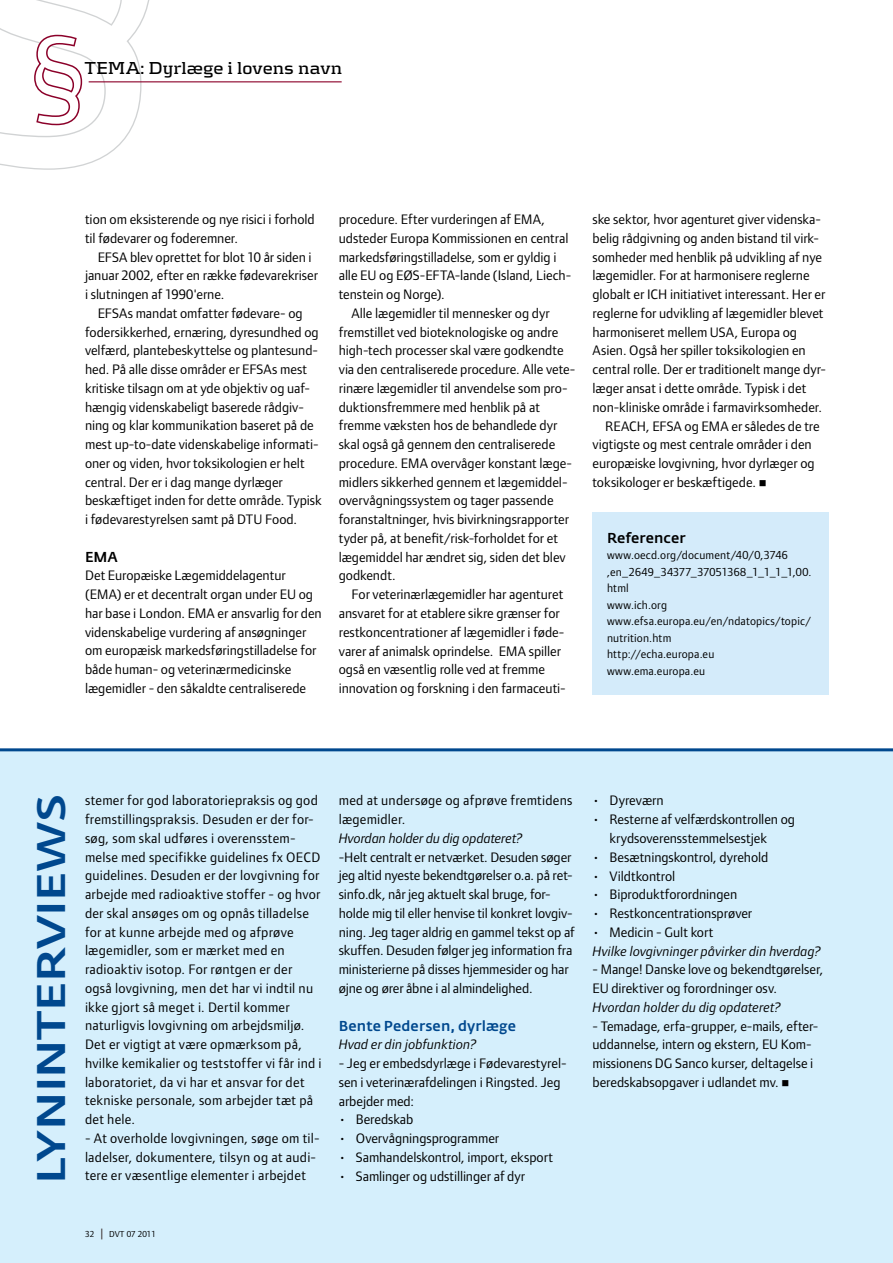
<style>
.page{position:relative;width:893px;height:1263px;background:#fff}
.page>*{position:absolute;margin:0;border:0;box-sizing:border-box;transform-origin:0 0}
.t1{font:108px "Foundry Form Sans";color:#fff}
.t2{font:500 39.6px "Fedra Sans Alt";letter-spacing:-.015em;color:#00488e;scale:1.22 1}
.t3{font:700 18px "Kontrapunkt";color:#000}
.t4{font:14.25px/18.8px "Foundry Form Sans";color:#000}
.t5{font:14.25px/18.8px "Foundry Form Sans";letter-spacing:.02em;color:#000}
.t6{font:italic 14.25px "Foundry Form Sans";color:#000}
.t7{font:500 14.25px "Fedra Sans Alt";letter-spacing:.01em;color:#00488e}
.t8{font:500 14.25px "Fedra Sans Alt";letter-spacing:.01em;color:#000}
.t9{font:12px/16.5px "Foundry Form Sans";letter-spacing:.015em;color:#000}
.t10{font:9px "Foundry Form Sans";color:#000}
</style>
<div class="page">
<div style="left:0;top:750px;width:893px;height:513px;background:#d5effc"></div>
<hr style="left:0;top:748px;width:893px;height:3px;background:#00488e">
<div style="left:592px;top:512px;width:237px;height:182px;background:#d4ebfa"></div>
<hr style="left:89px;top:81px;width:253px;height:1px;background:#8b0029">
<svg style="left:0;top:0;width:153px;height:170px"></svg>
<h1 class="t1" style="left:31px;top:13px;width:55px">§</h1>
<p class="t3" style="left:85px;top:57px;width:259px">temA: dyrlæge i lovens navn</p>
<p class="t4" style="left:85px;top:210px;width:231px">tion om eksisterende og nye risici i forhold til fødevarer og foderemner.</p>
<p class="t4" style="left:85px;top:247px;width:234px;text-indent:13px">EFSA blev oprettet for blot 10 år siden i januar 2002, efter en række fødevarekriser i slutningen af 1990'erne.</p>
<p class="t4" style="left:85px;top:304px;width:238px;text-indent:13px">EFSAs mandat omfatter fødevare- og fodersikkerhed, ernæring, dyresundhed og velfærd, plantebeskyttelse og plantesund&shy;hed. På alle disse områder er EFSAs mest kritiske tilsagn om at yde objektiv og uaf&shy;hængig videnskabeligt baserede rådgiv&shy;ning og klar kommunikation baseret på de mest up-to-date videnskabelige informati&shy;oner og viden, hvor toksikologien er helt central. Der er i dag mange dyrlæger beskæftiget inden for dette område. Typisk i fødevarestyrelsen samt på DTU Food.</p>
<p class="t8" style="left:85px;top:548px;width:34px">EmA</p>
<p class="t4" style="left:85px;top:566px;width:238px">Det Europæiske Lægemiddelagentur (EMA) er et decentralt organ under EU og har base i London. EMA er ansvarlig for den videnskabelige vurdering af ansøgninger om europæisk markedsføringstilladelse for både human- og veterinærmedicinske lægemidler - den såkaldte centraliserede</p>
<p class="t4" style="left:339px;top:210px;width:208px">procedure. Efter vurderingen af EMA,</p>
<p class="t4" style="left:339px;top:229px;width:231px">udsteder Europa Kommissionen en central</p>
<p class="t4" style="left:339px;top:247px;width:219px">markedsføringstilladelse, som er gyldig i</p>
<p class="t4" style="left:339px;top:266px;width:234px">alle EU og EØS-EFTA-lande (Island, Liech-</p>
<p class="t4" style="left:339px;top:285px;width:108px">tenstein og Norge).</p>
<p class="t4" style="left:352px;top:304px;width:200px">Alle lægemidler til mennesker og dyr</p>
<p class="t4" style="left:339px;top:322px;width:221px">fremstillet ved bioteknologiske og andre</p>
<p class="t4" style="left:339px;top:341px;width:226px">high-tech processer skal være godkendte</p>
<p class="t4" style="left:339px;top:360px;width:238px">via den centraliserede procedure. Alle vete-</p>
<p class="t4" style="left:339px;top:379px;width:230px">rinære lægemidler til anvendelse som pro-</p>
<p class="t4" style="left:339px;top:397px;width:203px">duktionsfremmere med henblik på at</p>
<p class="t4" style="left:339px;top:416px;width:220px">fremme væksten hos de behandlede dyr</p>
<p class="t4" style="left:339px;top:435px;width:218px">skal også gå gennem den centraliserede</p>
<p class="t4" style="left:339px;top:454px;width:235px">procedure. EMA overvåger konstant læge-</p>
<p class="t4" style="left:339px;top:472px;width:230px">midlers sikkerhed gennem et lægemiddel-</p>
<p class="t4" style="left:339px;top:491px;width:216px">overvågningssystem og tager passende</p>
<p class="t4" style="left:339px;top:510px;width:232px">foranstaltninger, hvis bivirkningsrapporter</p>
<p class="t4" style="left:339px;top:529px;width:221px">tyder på, at benefit/risk-forholdet for et</p>
<p class="t4" style="left:339px;top:547px;width:228px">lægemiddel har ændret sig, siden det blev</p>
<p class="t4" style="left:339px;top:566px;width:58px">godkendt.</p>
<p class="t4" style="left:352px;top:585px;width:213px">For veterinærlægemidler har agenturet</p>
<p class="t4" style="left:339px;top:604px;width:222px">ansvaret for at etablere sikre grænser for</p>
<p class="t4" style="left:339px;top:622px;width:227px">restkoncentrationer af lægemidler i føde-</p>
<p class="t4" style="left:339px;top:641px;width:224px">varer af animalsk oprindelse. EMA spiller</p>
<p class="t4" style="left:339px;top:660px;width:208px">også en væsentlig rolle ved at fremme</p>
<p class="t4" style="left:339px;top:679px;width:229px">innovation og forskning i den farmaceuti-</p>
<p class="t4" style="left:592px;top:210px;width:230px">ske sektor, hvor agenturet giver videnska-</p>
<p class="t4" style="left:592px;top:229px;width:228px">belig rådgivning og anden bistand til virk-</p>
<p class="t4" style="left:592px;top:247px;width:231px">somheder med henblik på udvikling af nye</p>
<p class="t4" style="left:592px;top:266px;width:219px">lægemidler. For at harmonisere reglerne</p>
<p class="t4" style="left:592px;top:285px;width:234px">globalt er ICH initiativet interessant. Her er</p>
<p class="t4" style="left:592px;top:304px;width:233px">reglerne for udvikling af lægemidler blevet</p>
<p class="t4" style="left:592px;top:322px;width:206px">harmoniseret mellem USA, Europa og</p>
<p class="t4" style="left:592px;top:341px;width:215px">Asien. Også her spiller toksikologien en</p>
<p class="t4" style="left:592px;top:360px;width:235px">central rolle. Der er traditionelt mange dyr-</p>
<p class="t4" style="left:592px;top:379px;width:215px">læger ansat i dette område. Typisk i det</p>
<p class="t4" style="left:592px;top:397px;width:231px">non-kliniske område i farmavirksomheder.</p>
<p class="t4" style="left:605px;top:416px;width:216px">REACH, EFSA og EMA er således de tre</p>
<p class="t4" style="left:592px;top:435px;width:221px">vigtigste og mest centrale områder i den</p>
<p class="t4" style="left:592px;top:454px;width:224px">europæiske lovgivning, hvor dyrlæger og</p>
<p class="t4" style="left:592px;top:472px;width:176px">toksikologer er beskæftigede. ■</p>
<p class="t8" style="left:607px;top:530px;width:80px">Referencer</p>
<p class="t9" style="left:607px;top:547px;width:206px">www.oecd.org/document/40/0,3746 ,en_2649_34377_37051368_1_1_1_1,00. html<br>www.ich.org www.efsa.europa.eu/en/ndatopics/topic/ nutrition.htm<br>http://echa.europa.eu www.ema.europa.eu</p>
<h2 class="t2" style="left:28px;top:1184px;width:321px;rotate:-90deg">lyNINTERvIEWS</h2>
<p class="t4" style="left:85px;top:791px;width:238px">stemer for god laboratoriepraksis og god fremstillingspraksis. Desuden er der for&shy;søg, som skal udføres i overensstem&shy;melse med specifikke guidelines fx OECD guidelines. Desuden er der lovgivning for arbejde med radioaktive stoffer - og hvor der skal ansøges om og opnås tilladelse for at kunne arbejde med og afprøve lægemidler, som er mærket med en radioaktiv isotop. For røntgen er der også lovgivning, men det har vi indtil nu ikke gjort så meget i. Dertil kommer naturligvis lovgivning om arbejdsmiljø.<br>Det er vigtigt at være opmærksom på, hvilke kemikalier og teststoffer vi får ind i laboratoriet, da vi har et ansvar for det tekniske personale, som arbejder tæt på det hele.</p>
<p class="t5" style="left:85px;top:1129px;width:236px">- At overholde lovgivningen, søge om til&shy;ladelser, dokumentere, tilsyn og at audi&shy;tere er væsentlige elementer i arbejdet</p>
<p class="t5" style="left:339px;top:791px;width:235px">med at undersøge og afprøve fremtidens lægemidler.</p>
<p class="t6" style="left:339px;top:830px;width:186px">Hvordan holder du dig opdateret?</p>
<p class="t4" style="left:339px;top:847px;width:238px">-Helt centralt er netværket. Desuden søger jeg altid nyeste bekendtgørelser o.a. på ret&shy;sinfo.dk, når jeg aktuelt skal bruge, for&shy;holde mig til eller henvise til konkret lovgiv&shy;ning. Jeg tager aldrig en gammel tekst op af skuffen. Desuden følger jeg information fra ministerierne på disses hjemmesider og har øjne og ører åbne i al almindelighed.</p>
<p class="t7" style="left:339px;top:1017px;width:179px">Bente pedersen, dyrlæge</p>
<p class="t6" style="left:339px;top:1036px;width:139px">Hvad er din jobfunktion?</p>
<p class="t4" style="left:339px;top:1054px;width:229px">- Jeg er embedsdyrlæge i Fødevarestyrel&shy;sen i veterinærafdelingen i Ringsted. Jeg arbejder med:</p>
<p class="t4" style="left:339px;top:1110px;width:76px">• Beredskab</p>
<p class="t4" style="left:339px;top:1129px;width:162px">• Overvågningsprogrammer</p>
<p class="t4" style="left:339px;top:1147px;width:216px">• Samhandelskontrol, import, eksport</p>
<p class="t4" style="left:339px;top:1166px;width:188px">• Samlinger og udstillinger af dyr</p>
<p class="t4" style="left:592px;top:791px;width:73px">• Dyreværn</p>
<p class="t4" style="left:609px;top:810px;width:187px;text-indent:-17px">• Resterne af velfærdskontrollen og krydsoverensstemmelsestjek</p>
<p class="t4" style="left:592px;top:847px;width:177px">• Besætningskontrol, dyrehold</p>
<p class="t4" style="left:592px;top:866px;width:84px">• Vildtkontrol</p>
<p class="t4" style="left:592px;top:885px;width:146px">• Biproduktforordningen</p>
<p class="t4" style="left:592px;top:904px;width:161px">• Restkoncentrationsprøver</p>
<p class="t4" style="left:592px;top:922px;width:122px">• Medicin - Gult kort</p>
<p class="t6" style="left:592px;top:943px;width:230px">Hvilke lovgivninger påvirker din hverdag?</p>
<p class="t4" style="left:592px;top:960px;width:232px">- Mange! Danske love og bekendtgørelser,<br>EU direktiver og forordninger osv.</p>
<p class="t6" style="left:592px;top:999px;width:190px">Hvordan holder du dig opdateret?</p>
<p class="t4" style="left:592px;top:1016px;width:227px">- Temadage, erfa-grupper, e-mails, efter&shy;uddannelse, intern og ekstern, EU Kom&shy;missionens DG Sanco kurser, deltagelse i beredskabsopgaver i udlandet mv. ■</p>
<p class="t10" style="left:85px;top:1229px;width:11px">32</p>
<p class="t10" style="left:109px;top:1229px;width:48px">DVT 07 2011</p>
</div>
